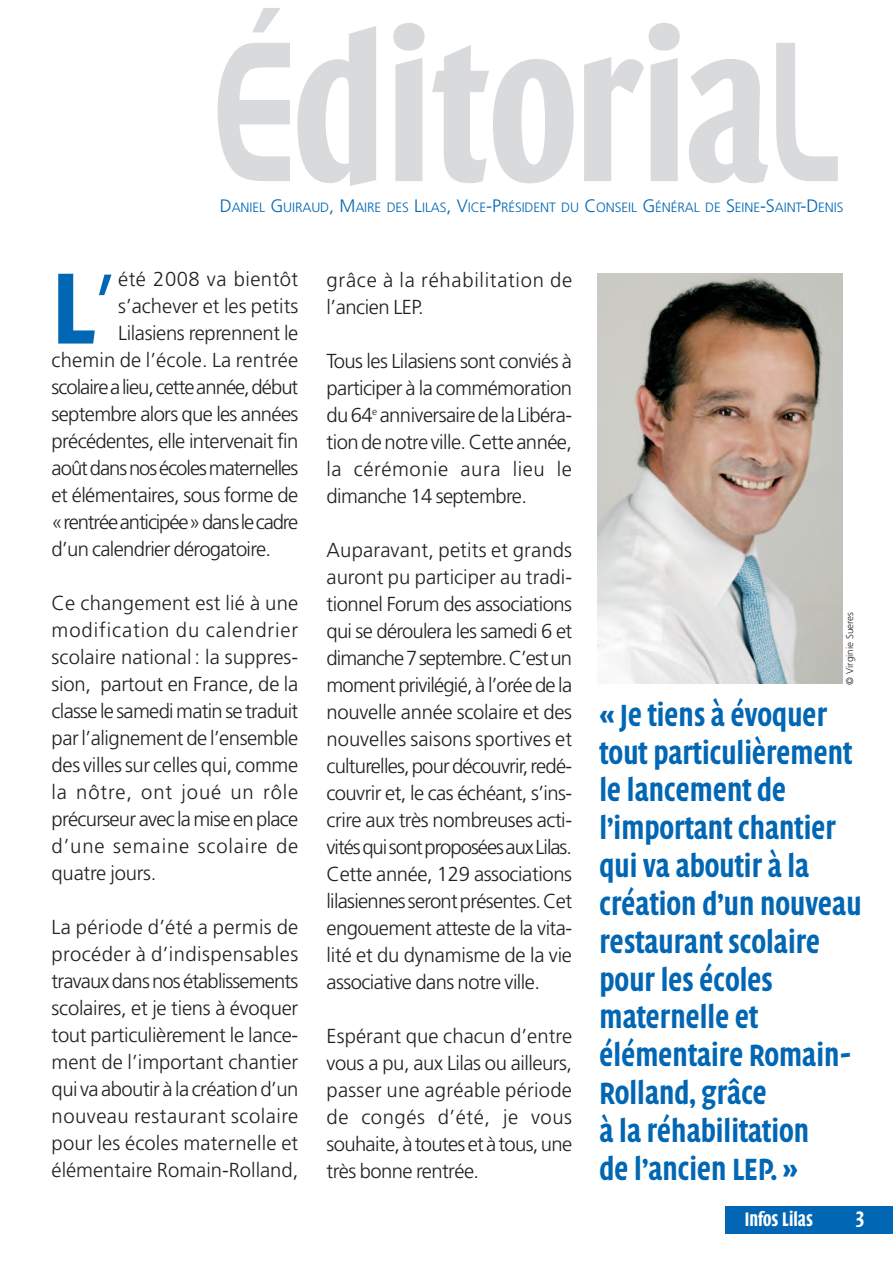
<style>
.page{position:relative;width:893px;height:1263px;background:#fff}
.page>*{position:absolute;margin:0;border:0;box-sizing:border-box;transform-origin:0 0}
.t1{font:600 207.3px "Quadraat Sans Dis";color:#d9dadc;scale:.93 1}
.t2{font:700 103.8px "Quadraat Head";color:#0166b3}
.t3{font:700 31.5px/37.8px "Quadraat Head";color:#0166b3;scale:.9 1}
.t4{font:700 22.5px "Quadraat Sans Con";color:#fff}
.t5{font:300 20.25px/27px "Frutiger";letter-spacing:-.03em;color:#231f20;text-align:justify}
.t6{font:300 20.25px "Frutiger";letter-spacing:-.05em;color:#231f20}
.t7{font:300 20.25px/27px "Frutiger";letter-spacing:.035em;color:#231f20}
.t8{font:300 20.25px "Frutiger";letter-spacing:-.055em;color:#231f20}
.t9{font:300 20.25px "Frutiger";letter-spacing:.005em;color:#231f20}
.t10{font:300 20.25px "Frutiger";color:#231f20}
.t11{font:300 20.25px "Frutiger";letter-spacing:.02em;color:#231f20}
.t12{font:600 20.25px "Quadraat Sans Dis";letter-spacing:.005em;color:#fff;scale:.9 1}
.t13{font:300 13.5px "Frutiger";letter-spacing:-.01em;color:#0166b3}
.t14{font:300 9.9px "Frutiger";color:#231f20}
.s1{font-family:"Handel Gothic EF";font-weight:700}
.s2{font-size:18px}
.s3{font-family:"Frutiger";font-weight:300;font-size:94.2px}
</style>
<div class="page">
<svg style="left:597px;top:273px;width:295px;height:961px"></svg>
<h1 class="t1" style="left:213px;top:33px;width:675px"><span class="s1">É</span>ditoria<span class="s1">L</span></h1>
<p class="t13" style="left:220px;top:202px;width:625px"><span class="s2">D</span>ANIEL <span class="s2">G</span>UIRAUD<span class="s2">, M</span>AIRE DES <span class="s2">L</span>ILAS<span class="s2">, V</span>ICE<span class="s2">-P</span>RÉSIDENT DU <span class="s2">C</span>ONSEIL <span class="s2">G</span>ÉNÉRAL DE <span class="s2">S</span>EINE<span class="s2">-S</span>AINT<span class="s2">-D</span>ENIS</p>
<h2 class="t2" style="left:52px;top:263px;width:68px">L<span class="s3">’</span></h2>
<p class="t11" style="left:118px;top:271px;width:182px">été 2008 va bientôt</p>
<p class="t10" style="left:118px;top:298px;width:182px">s’achever et les petits</p>
<p class="t5" style="left:118px;top:321px;width:182px">Lilasiens reprennent le</p>
<p class="t9" style="left:52px;top:352px;width:248px">chemin de l’école. La rentrée</p>
<p class="t6" style="left:52px;top:379px;width:248px">scolaire a lieu, cette année, début</p>
<p class="t5" style="left:52px;top:402px;width:248px">septembre alors que les années</p>
<p class="t5" style="left:52px;top:429px;width:248px">précédentes, elle intervenait fin</p>
<p class="t6" style="left:52px;top:460px;width:248px">août dans nos écoles maternelles</p>
<p class="t5" style="left:52px;top:483px;width:248px">et élémentaires, sous forme de</p>
<p class="t8" style="left:52px;top:514px;width:248px">«rentrée anticipée» dans le cadre</p>
<p class="t5" style="left:52px;top:537px;width:221px">d’un calendrier dérogatoire.</p>
<p class="t5" style="left:52px;top:591px;width:248px">Ce changement est lié à une modification du calendrier scolaire national : la suppres&shy;sion, partout en France, de la classe le samedi matin se traduit par l’alignement de l’ensemble des villes sur celles qui, comme la nôtre, ont joué un rôle précurseur avec la mise en place d’une semaine scolaire de quatre jours.</p>
<p class="t5" style="left:52px;top:915px;width:248px">La période d’été a permis de procéder à d’indispensables travaux dans nos établissements scolaires, et je tiens à évoquer tout particulièrement le lance&shy;ment de l’important chantier qui va aboutir à la création d’un nouveau restaurant scolaire pour les écoles maternelle et élémentaire Romain-Rolland,</p>
<p class="t7" style="left:326px;top:268px;width:247px">grâce à la réhabilitation de l’ancien LEP.</p>
<p class="t5" style="left:326px;top:349px;width:247px">Tous les Lilasiens sont conviés à participer à la commémoration du 64<sup>e</sup> anniversaire de la Libéra&shy;tion de notre ville. Cette année, la cérémonie aura lieu le dimanche 14 septembre.</p>
<p class="t5" style="left:326px;top:538px;width:247px">Auparavant, petits et grands auront pu participer au tradi&shy;tionnel Forum des associations qui se déroulera les samedi 6 et dimanche 7 septembre. C’est un moment privilégié, à l’orée de la nouvelle année scolaire et des nouvelles saisons sportives et culturelles, pour découvrir, redé&shy;couvrir et, le cas échéant, s’ins&shy;crire aux très nombreuses acti&shy;vités qui sont proposées aux Lilas.<br>Cette année, 129 associations lilasiennes seront présentes. Cet engouement atteste de la vita&shy;lité et du dynamisme de la vie associative dans notre ville.</p>
<p class="t5" style="left:326px;top:1024px;width:247px">Espérant que chacun d’entre vous a pu, aux Lilas ou ailleurs, passer une agréable période de congés d’été, je vous souhaite, à toutes et à tous, une très bonne rentrée.</p>
<p class="t14" style="left:845px;top:685px;width:74px;rotate:-90deg">© Virginie Sueres</p>
<p class="t3" style="left:599px;top:697px;width:293px">« Je tiens à évoquer tout particulièrement le lancement de l’important chantier qui va aboutir à la création d’un nouveau restaurant scolaire pour les écoles maternelle et élémentaire Romain-<br>Rolland, grâce<br>à la réhabilitation<br>de l’ancien LEP. »</p>
<p class="t12" style="left:744px;top:1212px;width:77px">Infos Lilas</p>
<p class="t4" style="left:855px;top:1206px;width:10px">3</p>
</div>
